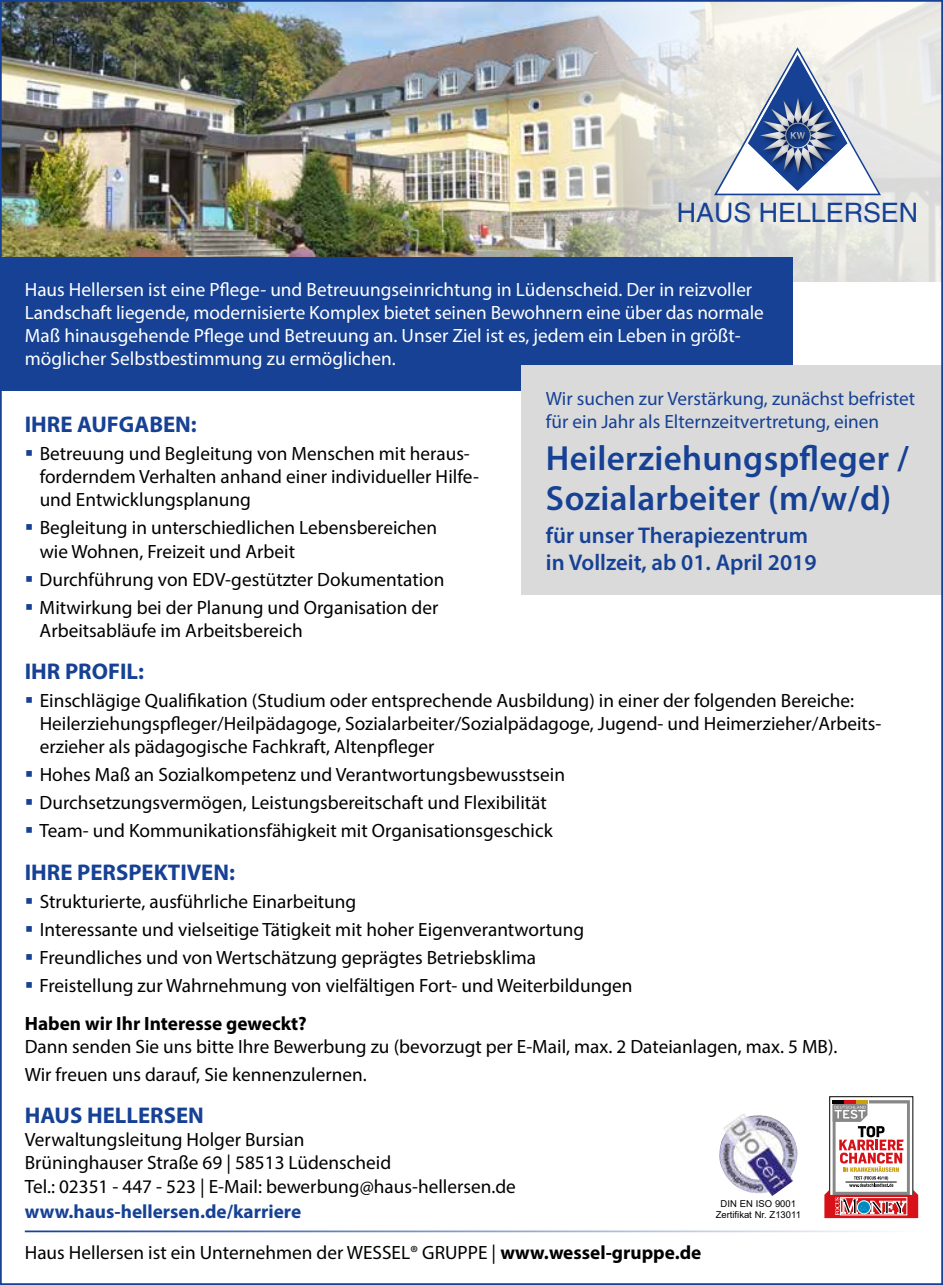
<style>
.page{position:relative;width:943px;height:1285px;background:#fff}
.page>*{position:absolute;margin:0;border:0;box-sizing:border-box;transform-origin:0 0}
.t1{font:600 35px/40.2px "Myriad Pro";letter-spacing:.01em;color:#164194}
.t2{font:26.78px "Helvetica";color:#164194}
.t3{font:700 22.75px "Myriad Pro";color:#164194}
.t4{font:600 22.75px/27.3px "Myriad Pro";color:#164194}
.t5{font:19.25px/23.1px "Myriad Pro";color:#000}
.t6{font:19.25px/23.1px "Myriad Pro";color:#fff}
.t7{font:19.25px/23.1px "Myriad Pro";color:#164194}
.t8{font:700 19.25px "Myriad Pro";color:#164194}
.t9{font:700 19.25px "Myriad Pro";color:#000}
.t10{font:9.45px/11.4px "Arial";color:#000;text-align:center}
.s1{font-weight:700}
</style>
<div class="page">
<img style="left:3px;top:3px;width:535px;height:254px">
<svg style="left:538px;top:3px;width:402px;height:298px;background:#dddcd6"></svg>
<div style="left:0;top:257px;width:792px;height:133px;background:#164194"></div>
<hr style="left:25px;top:1230px;width:893px;height:2px;background:#164194">
<div style="left:521px;top:365px;width:422px;height:230px;background:#dadada"></div>
<img style="left:719px;top:1113px;width:78px;height:83px">
<svg style="left:714px;top:47px;width:167px;height:148px"></svg>
<img style="left:757px;top:95px;width:90px;height:90px">
<img style="left:757px;top:95px;width:17px;height:31px">
<img style="left:760px;top:97px;width:76px;height:77px">
<img style="left:790px;top:132px;width:15px;height:7px">
<svg style="left:824px;top:1096px;width:94px;height:122px"></svg>
<h2 class="t2" style="left:677px;top:197px;width:243px">HAUS HELLERSEN</h2>
<p class="t6" style="left:25px;top:278px;width:740px">Haus Hellersen ist eine Pflege- und Betreuungseinrichtung in Lüdenscheid. Der in reizvoller Landschaft liegende, modernisierte Komplex bietet seinen Bewohnern eine über das normale Maß hinausgehende Pflege und Betreuung an. Unser Ziel ist es, jedem ein Leben in größt&shy;möglicher Selbstbestimmung zu ermöglichen.</p>
<p class="t7" style="left:546px;top:386px;width:371px">Wir suchen zur Verstärkung, zunächst befristet für ein Jahr als Elternzeitvertretung, einen</p>
<p class="t3" style="left:25px;top:410px;width:173px">IHRE AUFGABEN:</p>
<p class="t5" style="left:40px;top:442px;width:441px">Betreuung und Begleitung von Menschen mit heraus&shy;forderndem Verhalten anhand einer individueller Hilfe&shy;und Entwicklungsplanung</p>
<p class="t5" style="left:40px;top:516px;width:399px">Begleitung in unterschiedlichen Lebensbereichen wie Wohnen, Freizeit und Arbeit</p>
<p class="t5" style="left:40px;top:565px;width:406px;line-height:28px">Durchführung von EDV-gestützter Dokumentation<br>Mitwirkung bei der Planung und Organisation der</p>
<p class="t5" style="left:40px;top:618px;width:264px">Arbeitsabläufe im Arbeitsbereich</p>
<p class="t3" style="left:25px;top:656px;width:121px">IHR PROFIL:</p>
<p class="t5" style="left:40px;top:689px;width:843px">Einschlägige Qualifikation (Studium oder entsprechende Ausbildung) in einer der folgenden Bereiche:<br>Heilerziehungspfleger/Heilpädagoge, Sozialarbeiter/Sozialpädagoge, Jugend- und Heimerzieher/Arbeits&shy;erzieher als pädagogische Fachkraft, Altenpfleger</p>
<p class="t5" style="left:40px;top:760px;width:527px;line-height:28px">Hohes Maß an Sozialkompetenz und Verantwortungsbewusstsein<br>Durchsetzungsvermögen, Leistungsbereitschaft und Flexibilität<br>Team- und Kommunikationsfähigkeit mit Organisationsgeschick</p>
<p class="t3" style="left:25px;top:857px;width:212px">IHRE PERSPEKTIVEN:</p>
<p class="t5" style="left:40px;top:887px;width:594px;line-height:28px">Strukturierte, ausführliche Einarbeitung<br>Interessante und vielseitige Tätigkeit mit hoher Eigenverantwortung Freundliches und von Wertschätzung geprägtes Betriebsklima Freistellung zur Wahrnehmung von vielfältigen Fort- und Weiterbildungen</p>
<p class="t9" style="left:25px;top:1011px;width:283px">Haben wir Ihr Interesse geweckt?</p>
<p class="t5" style="left:25px;top:1032px;width:814px;line-height:28px">Dann senden Sie uns bitte Ihre Bewerbung zu (bevorzugt per E-Mail, max. 2 Dateianlagen, max. 5 MB).<br>Wir freuen uns darauf, Sie kennenzulernen.</p>
<p class="t3" style="left:25px;top:1101px;width:181px">HAUS HELLERSEN</p>
<p class="t5" style="left:25px;top:1128px;width:492px">Verwaltungsleitung Holger Bursian<br>Brüninghauser Straße 69 | 58513 Lüdenscheid<br>Tel.: 02351 - 447 - 523 | E-Mail: bewerbung@haus-hellersen.de</p>
<p class="t8" style="left:25px;top:1199px;width:278px">www.haus-hellersen.de/karriere</p>
<h1 class="t1" style="left:546px;top:437px;width:364px">Heilerziehungspfleger /<br>Sozialarbeiter (m/w/d)</h1>
<p class="t4" style="left:546px;top:521px;width:272px">für unser Therapiezentrum in Vollzeit, ab 01. April 2019</p>
<p class="t10" style="left:715px;top:1198px;width:87px">DIN EN ISO 9001<br>Zertifikat Nr. Z13011</p>
<p class="t5" style="left:25px;top:1241px;width:678px">Haus Hellersen ist ein Unternehmen der WESSEL® GRUPPE | <span class="s1">www.wessel-gruppe.de</span></p>
</div>
